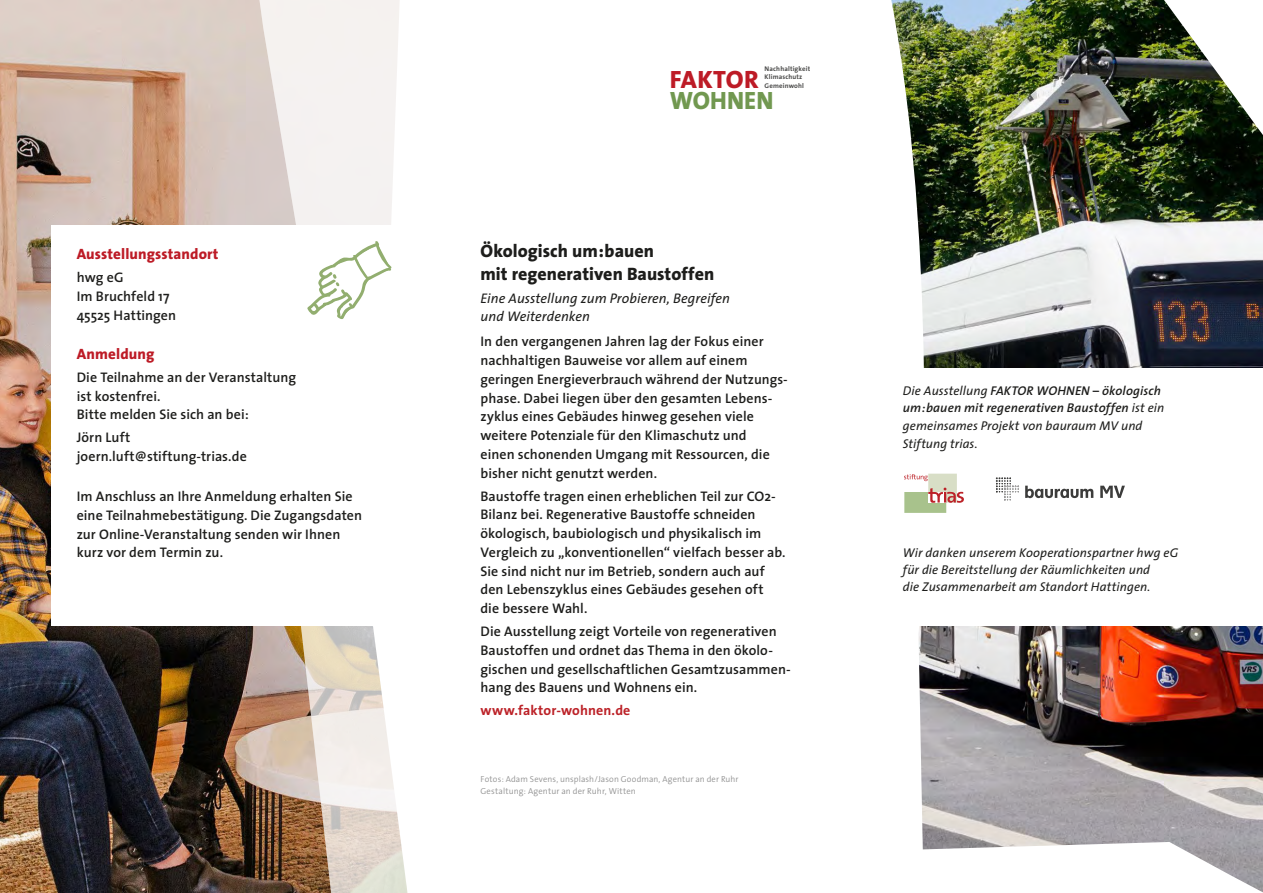
<style>
.page{position:relative;width:1263px;height:893px;background:#fff}
.page>*{position:absolute;margin:0;border:0;box-sizing:border-box;transform-origin:0 0}
.t1{font:800 25.2px "The Sans";letter-spacing:.015em;color:#bd1b26}
.t2{font:800 25.2px "The Sans";letter-spacing:.005em;color:#719850}
.t3{font:800 18px/22.5px "The Sans";color:#1d1d1b}
.t4{font:800 15px "The Sans";letter-spacing:.01em;color:#bd1b26}
.t5{font:600 13.95px/18.8px "The Sans";letter-spacing:.005em;color:#1d1d1b}
.t6{font:italic 13.95px/18.8px "The Sans";letter-spacing:.005em;color:#1d1d1b}
.t7{font:700 13.95px "The Sans";letter-spacing:.01em;color:#bc2228}
.t8{font:italic 12.75px/17.2px "The Sans";letter-spacing:.01em;color:#1d1d1b}
.t9{font:italic 600 12.75px/17.2px "The Sans";letter-spacing:.01em;color:#1d1d1b}
.t10{font:300 8.7px/11.9px "The Sans";letter-spacing:.015em;color:#929292}
.t11{font:700 6.75px/8.4px "The Sans";letter-spacing:.02em;color:#4a4a49}
.s1{font-weight:400}
</style>
<div class="page">
<img style="left:331px;top:0;width:77px;height:893px">
<img style="left:0;top:0;width:331px;height:893px">
<img style="left:891px;top:0;width:372px;height:892px">
<div style="left:839px;top:368px;width:424px;height:258px;background:#fff"></div>
<div style="left:51px;top:225px;width:349px;height:401px;background:#fff"></div>
<svg style="left:1025px;top:486px;width:68px;height:12px"></svg>
<svg style="left:1100px;top:486px;width:25px;height:12px"></svg>
<svg style="left:996px;top:477px;width:23px;height:23px"></svg>
<svg style="left:904px;top:474px;width:60px;height:39px"></svg>
<svg style="left:307px;top:241px;width:85px;height:78px"></svg>
<p class="t4" style="left:77px;top:241px;width:143px">Ausstellungsstandort</p>
<p class="t5" style="left:77px;top:268px;width:101px">hwg eG<br>Im Bruchfeld 17<br>45525 Hattingen</p>
<p class="t4" style="left:77px;top:341px;width:79px">Anmeldung</p>
<p class="t5" style="left:77px;top:367px;width:221px">Die Teilnahme an der Veranstaltung ist kostenfrei.<br>Bitte melden Sie sich an bei:</p>
<p class="t5" style="left:77px;top:428px;width:172px">Jörn Luft joern.luft@stiftung-trias.de</p>
<p class="t5" style="left:77px;top:487px;width:287px">Im Anschluss an Ihre Anmeldung erhalten Sie eine Teilnahmebestätigung. Die Zugangsdaten zur Online-Veranstaltung senden wir Ihnen kurz vor dem Termin zu.</p>
<p class="t11" style="left:765px;top:64px;width:47px">Nachhaltigkeit<br>Klimaschutz<br>Gemeinwohl</p>
<h1 class="t1" style="left:670px;top:58px;width:90px">FAKTOR</h1>
<h1 class="t2" style="left:670px;top:79px;width:105px">WOHNEN</h1>
<p class="t3" style="left:480px;top:239px;width:235px">Ökologisch um:bauen<br>mit regenerativen Baustoffen</p>
<p class="t6" style="left:480px;top:288px;width:251px">Eine Ausstellung zum Probieren, Begreifen und Weiterdenken</p>
<p class="t5" style="left:480px;top:332px;width:307px">In den vergangenen Jahren lag der Fokus einer nachhaltigen Bauweise vor allem auf einem geringen Energieverbrauch während der Nutzungs&shy;phase. Dabei liegen über den gesamten Lebens&shy;zyklus eines Gebäudes hinweg gesehen viele weitere Potenziale für den Klimaschutz und<br>einen schonenden Umgang mit Ressourcen, die bisher nicht genutzt werden.</p>
<p class="t5" style="left:480px;top:486px;width:307px">Baustoffe tragen einen erheblichen Teil zur CO2- Bilanz bei. Regenerative Baustoffe schneiden ökologisch, baubiologisch und physikalisch im Vergleich zu „konventionellen“ vielfach besser ab.<br>Sie sind nicht nur im Betrieb, sondern auch auf den Lebenszyklus eines Gebäudes gesehen oft die bessere Wahl.</p>
<p class="t5" style="left:480px;top:622px;width:312px">Die Ausstellung zeigt Vorteile von regenerativen Baustoffen und ordnet das Thema in den ökolo&shy;gischen und gesellschaftlichen Gesamtzusammen&shy;hang des Bauens und Wohnens ein.</p>
<p class="t7" style="left:480px;top:699px;width:151px">www.faktor-wohnen.de</p>
<p class="t10" style="left:480px;top:773px;width:260px">Fotos: Adam Sevens, unsplash/Jason Goodman, Agentur an der Ruhr<br>Gestaltung: Agentur an der Ruhr, Witten</p>
<p class="t9" style="left:903px;top:382px;width:263px"><span class="s1">Die Ausstellung</span> FAKTOR WOHNEN – ökologisch um:bauen mit regenerativen Baustoffen <span class="s1">ist ein gemeinsames Projekt von bauraum MV und</span></p>
<p class="t8" style="left:903px;top:435px;width:76px">Stiftung trias.</p>
<p class="t8" style="left:903px;top:543px;width:277px">Wir danken unserem Kooperationspartner hwg eG für die Bereitstellung der Räumlichkeiten und<br>die Zusammenarbeit am Standort Hattingen.</p>
</div>
